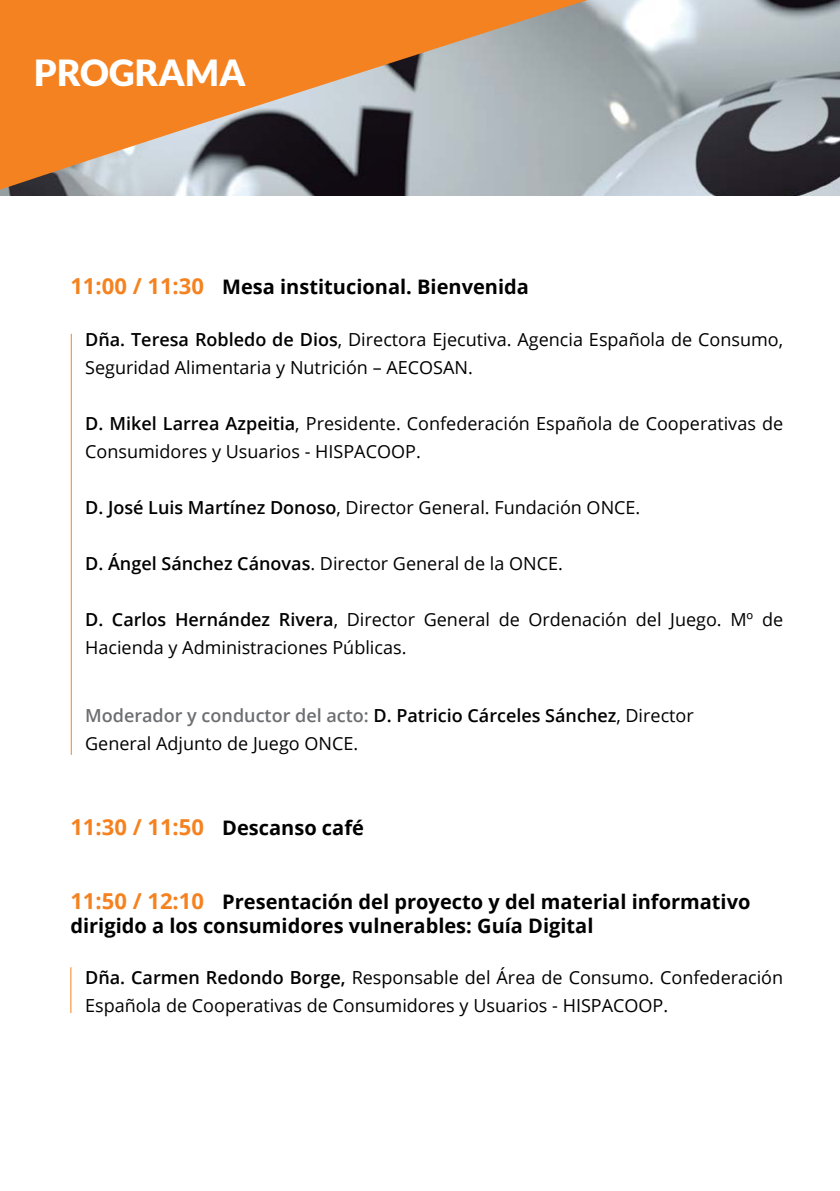
<style>
.page{position:relative;width:840px;height:1191px;background:#fff}
.page>*{position:absolute;margin:0;border:0;box-sizing:border-box;transform-origin:0 0}
.t1{font:900 36px "Lato";color:#fff}
.t2{font:700 20px/24px "Open Sans";color:#000}
.t3{font:18px/28px "Open Sans";color:#000}
.t4{font:600 18px "Open Sans";color:#6d6e71}
.s1{font-size:22px;color:#f58220}
.s2{font-weight:600}
.s3{color:#000}
.s4{font-weight:400;color:#000}
</style>
<div class="page">
<svg style="left:0;top:0;width:839px;height:196px;background:#b59375"></svg>
<hr style="left:71px;top:334px;width:1px;height:421px;background:#f58220">
<hr style="left:70px;top:967px;width:1px;height:46px;background:#f58220">
<p class="t1" style="left:34px;top:51px;width:213px">PROGRAMA</p>
<p class="t2" style="left:70px;top:274px;width:460px"><span class="s1">11:00 / 11:30</span> Mesa institucional. Bienvenida</p>
<p class="t3" style="left:85px;top:325px;width:699px"><span class="s2">Dña. Teresa Robledo de Dios</span>, Directora Ejecutiva. Agencia Española de Consumo,<br>Seguridad Alimentaria y Nutrición – AECOSAN.</p>
<p class="t3" style="left:85px;top:409px;width:699px"><span class="s2">D. Mikel Larrea Azpeitia</span>, Presidente. Confederación Española de Cooperativas de<br>Consumidores y Usuarios - HISPACOOP.</p>
<p class="t3" style="left:85px;top:493px;width:556px"><span class="s2">D. José Luis Martínez Donoso</span>, Director General. Fundación ONCE.</p>
<p class="t3" style="left:85px;top:549px;width:479px"><span class="s2">D. Ángel Sánchez Cánovas</span>. Director General de la ONCE.</p>
<p class="t3" style="left:85px;top:605px;width:699px"><span class="s2">D. Carlos Hernández Rivera</span>, Director General de Ordenación del Juego. Mº de<br>Hacienda y Administraciones Públicas.</p>
<p class="t4" style="left:85px;top:703px;width:610px">Moderador y conductor del acto: <span class="s3">D. Patricio Cárceles Sánchez</span><span class="s4">, Director</span></p>
<p class="t3" style="left:85px;top:729px;width:274px">General Adjunto de Juego ONCE.</p>
<p class="t2" style="left:70px;top:815px;width:295px"><span class="s1">11:30 / 11:50</span> Descanso café</p>
<p class="t2" style="left:70px;top:889px;width:681px"><span class="s1">11:50 / 12:10</span> Presentación del proyecto y del material informativo dirigido a los consumidores vulnerables: Guía Digital</p>
<p class="t3" style="left:85px;top:963px;width:699px"><span class="s2">Dña. Carmen Redondo Borge,</span> Responsable del Área de Consumo. Confederación<br>Española de Cooperativas de Consumidores y Usuarios - HISPACOOP.</p>
</div>
